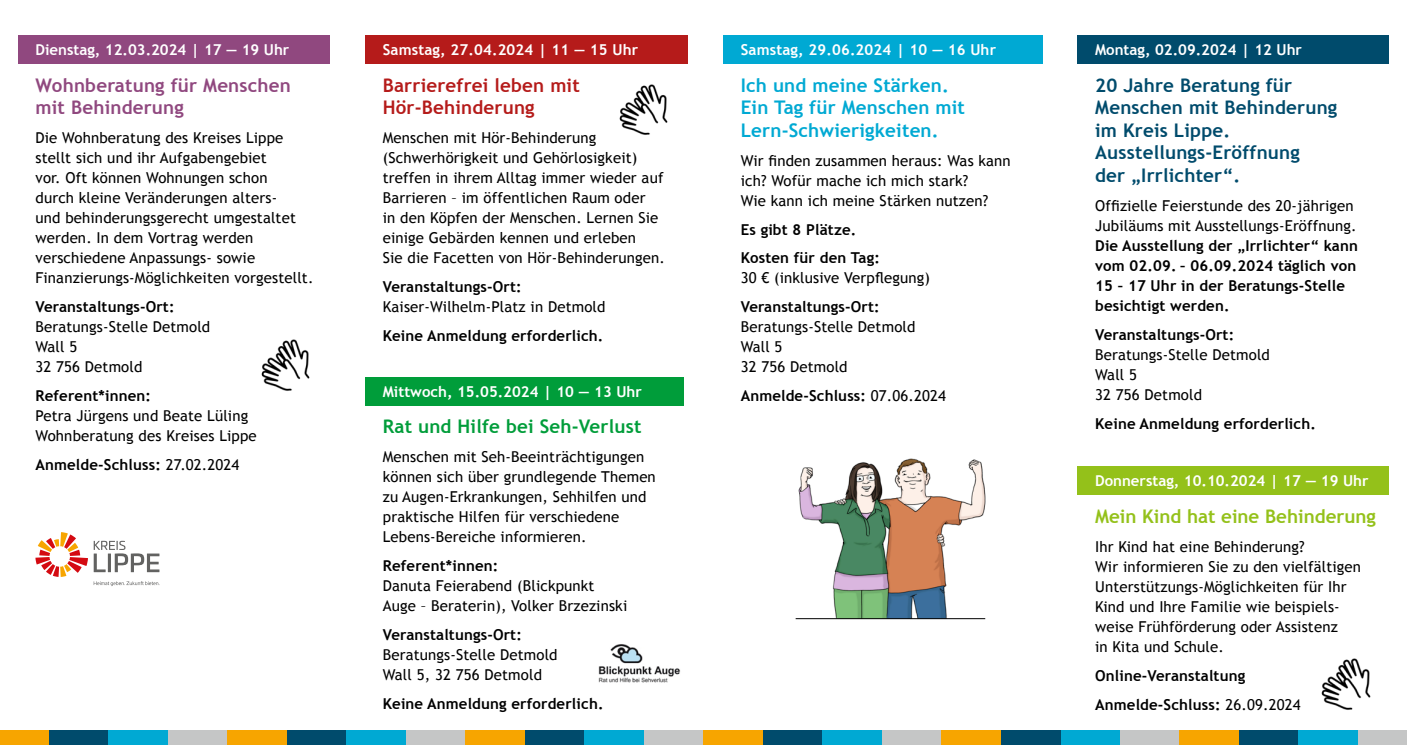
<style>
.page{position:relative;width:1407px;height:745px;background:#fff}
.page>*{position:absolute;margin:0;border:0;box-sizing:border-box;transform-origin:0 0}
.t1{font:700 18.75px/22.5px "Trebuchet MS";letter-spacing:.01em;color:#004b6c}
.t2{font:700 18.75px/22.5px "Trebuchet MS";letter-spacing:.01em;color:#00a9d3}
.t3{font:700 18.75px/22.5px "Trebuchet MS";letter-spacing:.01em;color:#90487f}
.t4{font:700 18.75px/22.5px "Trebuchet MS";letter-spacing:.01em;color:#b51b1a}
.t5{font:700 18.75px "Trebuchet MS";color:#94c11a}
.t6{font:700 18.75px "Trebuchet MS";letter-spacing:.01em;color:#009d3a}
.t7{font:15px/20px "Trebuchet MS";letter-spacing:.01em;color:#000}
.t8{font:700 15px/20px "Trebuchet MS";letter-spacing:.01em;color:#000}
.t9{font:700 15px "Trebuchet MS";color:#fff}
.s1{font-weight:400}
</style>
<div class="page">
<div style="left:18px;top:35px;width:312px;height:29px;background:#90487f"></div>
<div style="left:365px;top:35px;width:322px;height:29px;background:#b51b1a"></div>
<div style="left:723px;top:35px;width:319px;height:29px;background:#00a9d3"></div>
<div style="left:1077px;top:35px;width:312px;height:29px;background:#004b6c"></div>
<div style="left:1077px;top:466px;width:312px;height:28px;background:#94c11a"></div>
<div style="left:1060px;top:730px;width:60px;height:14px;background:#00a9d3"></div>
<div style="left:1120px;top:730px;width:59px;height:14px;background:#c5c6c6"></div>
<div style="left:1179px;top:730px;width:60px;height:14px;background:#f7a500"></div>
<div style="left:0;top:730px;width:49px;height:14px;background:#f7a500"></div>
<div style="left:1239px;top:730px;width:59px;height:14px;background:#004b6c"></div>
<div style="left:49px;top:730px;width:59px;height:14px;background:#004b6c"></div>
<div style="left:1001px;top:730px;width:59px;height:14px;background:#004b6c"></div>
<div style="left:1298px;top:730px;width:60px;height:14px;background:#00a9d3"></div>
<div style="left:108px;top:730px;width:60px;height:14px;background:#00a9d3"></div>
<div style="left:1358px;top:730px;width:49px;height:14px;background:#c5c6c6"></div>
<div style="left:168px;top:730px;width:59px;height:14px;background:#c5c6c6"></div>
<div style="left:227px;top:730px;width:60px;height:14px;background:#f7a500"></div>
<div style="left:287px;top:730px;width:59px;height:14px;background:#004b6c"></div>
<div style="left:346px;top:730px;width:60px;height:14px;background:#00a9d3"></div>
<div style="left:406px;top:730px;width:59px;height:14px;background:#c5c6c6"></div>
<div style="left:465px;top:730px;width:60px;height:14px;background:#f7a500"></div>
<div style="left:525px;top:730px;width:59px;height:14px;background:#004b6c"></div>
<div style="left:763px;top:730px;width:59px;height:14px;background:#004b6c"></div>
<div style="left:584px;top:730px;width:60px;height:14px;background:#00a9d3"></div>
<div style="left:822px;top:730px;width:60px;height:14px;background:#00a9d3"></div>
<div style="left:644px;top:730px;width:59px;height:14px;background:#c5c6c6"></div>
<div style="left:882px;top:730px;width:59px;height:14px;background:#c5c6c6"></div>
<div style="left:703px;top:730px;width:60px;height:14px;background:#f7a500"></div>
<div style="left:941px;top:730px;width:60px;height:14px;background:#f7a500"></div>
<svg style="left:94px;top:540px;width:65px;height:31px"></svg>
<svg style="left:94px;top:581px;width:66px;height:4px"></svg>
<svg style="left:35px;top:532px;width:53px;height:44px"></svg>
<div style="left:365px;top:376px;width:319px;height:29px;background:#009d3a"></div>
<img style="left:798px;top:458px;width:188px;height:160px">
<hr style="left:795px;top:618px;width:190px;height:1px;background:#000">
<img style="left:598px;top:644px;width:82px;height:39px">
<img style="left:1321px;top:658px;width:50px;height:52px">
<img style="left:261px;top:339px;width:49px;height:52px">
<img style="left:619px;top:84px;width:49px;height:51px">
<p class="t9" style="left:383px;top:40px;width:257px">Samstag, 27.04.2024 | 11 — 15 Uhr</p>
<p class="t9" style="left:741px;top:40px;width:257px">Samstag, 29.06.2024 | 10 — 16 Uhr</p>
<p class="t9" style="left:35px;top:40px;width:255px">Dienstag, 12.03.2024 | 17 — 19 Uhr</p>
<p class="t9" style="left:1095px;top:40px;width:208px">Montag, 02.09.2024 | 12 Uhr</p>
<p class="t3" style="left:36px;top:74px;width:257px">Wohnberatung für Menschen mit Behinderung</p>
<p class="t7" style="left:36px;top:128px;width:279px">Die Wohnberatung des Kreises Lippe stellt sich und ihr Aufgabengebiet<br>vor. Oft können Wohnungen schon<br>durch kleine Veränderungen alters-<br>und behinderungsgerecht umgestaltet werden. In dem Vortrag werden verschiedene Anpassungs- sowie Finanzierungs-Möglichkeiten vorgestellt.</p>
<p class="t8" style="left:36px;top:297px;width:140px">Veranstaltungs-Ort:</p>
<p class="t7" style="left:36px;top:317px;width:176px">Beratungs-Stelle Detmold<br>Wall 5<br>32 756 Detmold</p>
<p class="t8" style="left:36px;top:385px;width:117px">Referent*innen:</p>
<p class="t7" style="left:36px;top:406px;width:223px">Petra Jürgens und Beate Lüling<br>Wohnberatung des Kreises Lippe</p>
<p class="t8" style="left:36px;top:454px;width:205px">Anmelde-Schluss: <span class="s1">27.02.2024</span></p>
<p class="t4" style="left:383px;top:74px;width:199px">Barrierefrei leben mit<br>Hör-Behinderung</p>
<p class="t7" style="left:383px;top:128px;width:284px">Menschen mit Hör-Behinderung (Schwerhörigkeit und Gehörlosigkeit) treffen in ihrem Alltag immer wieder auf Barrieren – im öffentlichen Raum oder<br>in den Köpfen der Menschen. Lernen Sie einige Gebärden kennen und erleben<br>Sie die Facetten von Hör-Behinderungen.</p>
<p class="t8" style="left:383px;top:277px;width:140px">Veranstaltungs-Ort:</p>
<p class="t7" style="left:383px;top:297px;width:224px">Kaiser-Wilhelm-Platz in Detmold</p>
<p class="t8" style="left:383px;top:325px;width:222px">Keine Anmeldung erforderlich.</p>
<p class="t2" style="left:741px;top:74px;width:226px">Ich und meine Stärken.<br>Ein Tag für Menschen mit<br>Lern-Schwierigkeiten.</p>
<p class="t7" style="left:741px;top:150px;width:272px">Wir finden zusammen heraus: Was kann ich? Wofür mache ich mich stark?<br>Wie kann ich meine Stärken nutzen?</p>
<p class="t8" style="left:741px;top:214px;width:141px;line-height:28.9px">Es gibt 8 Plätze.<br>Kosten für den Tag:</p>
<p class="t7" style="left:741px;top:268px;width:191px">30 € (inklusive Verpflegung)</p>
<p class="t8" style="left:741px;top:297px;width:140px">Veranstaltungs-Ort:</p>
<p class="t7" style="left:741px;top:317px;width:176px">Beratungs-Stelle Detmold<br>Wall 5<br>32 756 Detmold</p>
<p class="t9" style="left:383px;top:381px;width:261px">Mittwoch, 15.05.2024 | 10 — 13 Uhr</p>
<p class="t8" style="left:741px;top:385px;width:207px">Anmelde-Schluss: <span class="s1">07.06.2024</span></p>
<p class="t6" style="left:383px;top:415px;width:260px">Rat und Hilfe bei Seh-Verlust</p>
<p class="t7" style="left:383px;top:447px;width:274px">Menschen mit Seh-Beeinträchtigungen können sich über grundlegende Themen zu Augen-Erkrankungen, Sehhilfen und praktische Hilfen für verschiedene Lebens-Bereiche informieren.</p>
<p class="t8" style="left:383px;top:555px;width:117px">Referent*innen:</p>
<p class="t7" style="left:383px;top:575px;width:246px">Danuta Feierabend (Blickpunkt<br>Auge – Beraterin), Volker Brzezinski</p>
<p class="t8" style="left:383px;top:624px;width:140px">Veranstaltungs-Ort:</p>
<p class="t7" style="left:383px;top:644px;width:176px">Beratungs-Stelle Detmold<br>Wall 5, 32 756 Detmold</p>
<p class="t8" style="left:383px;top:693px;width:222px">Keine Anmeldung erforderlich.</p>
<p class="t1" style="left:1095px;top:74px;width:244px">20 Jahre Beratung für<br>Menschen mit Behinderung im Kreis Lippe.<br>Ausstellungs-Eröffnung<br>der „Irrlichter“.</p>
<p class="t7" style="left:1095px;top:196px;width:263px">Offizielle Feierstunde des 20-jährigen<br>Jubiläums mit Ausstellungs-Eröffnung.</p>
<p class="t8" style="left:1095px;top:235px;width:264px">Die Ausstellung der „Irrlichter“ kann vom 02.09. – 06.09.2024 täglich von<br>15 – 17 Uhr in der Beratungs-Stelle besichtigt werden.</p>
<p class="t8" style="left:1095px;top:324px;width:140px">Veranstaltungs-Ort:</p>
<p class="t7" style="left:1095px;top:344px;width:176px">Beratungs-Stelle Detmold<br>Wall 5<br>32 756 Detmold</p>
<p class="t8" style="left:1095px;top:413px;width:222px">Keine Anmeldung erforderlich.</p>
<p class="t9" style="left:1095px;top:471px;width:275px">Donnerstag, 10.10.2024 | 17 — 19 Uhr</p>
<p class="t5" style="left:1095px;top:504px;width:282px">Mein Kind hat eine Behinderung</p>
<p class="t7" style="left:1095px;top:536px;width:267px">Ihr Kind hat eine Behinderung?<br>Wir informieren Sie zu den vielfältigen Unterstützungs-Möglichkeiten für Ihr Kind und Ihre Familie wie beispiels&shy;weise Frühförderung oder Assistenz<br>in Kita und Schule.</p>
<p class="t8" style="left:1095px;top:660px;width:207px;line-height:28.9px">Online-Veranstaltung<br>Anmelde-Schluss: <span class="s1">26.09.2024</span></p>
</div>
